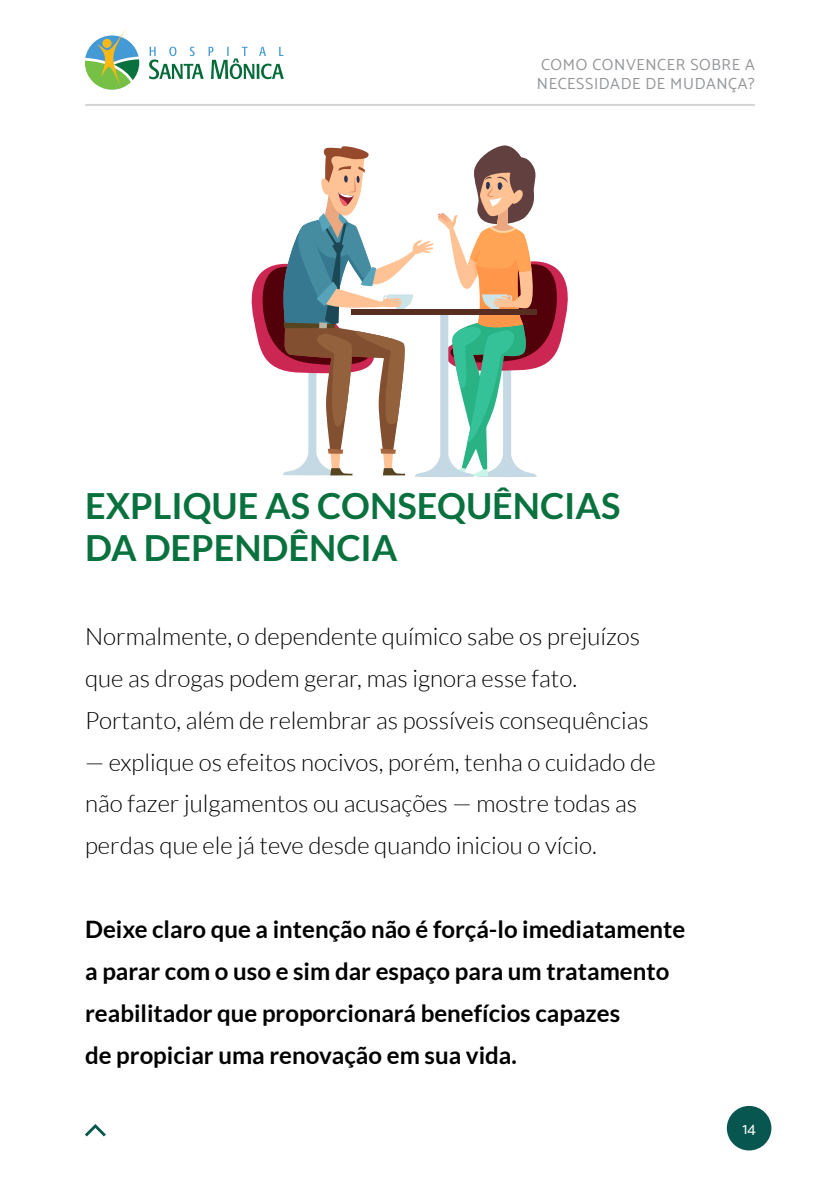
<style>
.page{position:relative;width:840px;height:1191px;background:#fff}
.page>*{position:absolute;margin:0;border:0;box-sizing:border-box;transform-origin:0 0}
.t1{font:700 36px/42px "Lato";color:#09713d}
.t2{font:300 24px/42px "Lato";color:#000}
.t3{font:700 24px/42px "Lato";color:#000}
.t4{font:16px/19.2px "Catamaran";letter-spacing:.04em;color:#939598}
.t5{font:16px "Catamaran";color:#fff}
</style>
<div class="page">
<div style="left:726px;top:1106px;width:45px;height:44px;background:#085650;border-radius:50%"></div>
<hr style="left:85px;top:104px;width:669px;height:2px;background:#d1d3d4">
<svg style="left:85px;top:1124px;width:21px;height:13px"></svg>
<svg style="left:85px;top:28px;width:54px;height:62px"></svg>
<svg style="left:149px;top:47px;width:134px;height:32px"></svg>
<svg style="left:251px;top:145px;width:317px;height:332px"></svg>
<p class="t4" style="left:536px;top:55px;width:219px">COMO CONVENCER SOBRE A<br>NECESSIDADE DE MUDANÇA?</p>
<h1 class="t1" style="left:85px;top:484px;width:536px">EXPLIQUE AS CONSEQUÊNCIAS<br>DA DEPENDÊNCIA</h1>
<p class="t2" style="left:85px;top:615px;width:565px">Normalmente, o dependente químico sabe os prejuízos que as drogas podem gerar, mas ignora esse fato.<br>Portanto, além de relembrar as possíveis consequências</p>
<p class="t2" style="left:85px;top:741px;width:571px">— explique os efeitos nocivos, porém, tenha o cuidado de não fazer julgamentos ou acusações — mostre todas as perdas que ele já teve desde quando iniciou o vício.</p>
<p class="t3" style="left:85px;top:908px;width:601px">Deixe claro que a intenção não é forçá-lo imediatamente a parar com o uso e sim dar espaço para um tratamento reabilitador que proporcionará benefícios capazes<br>de propiciar uma renovação em sua vida.</p>
<p class="t5" style="left:742px;top:1118px;width:15px">14</p>
</div>
